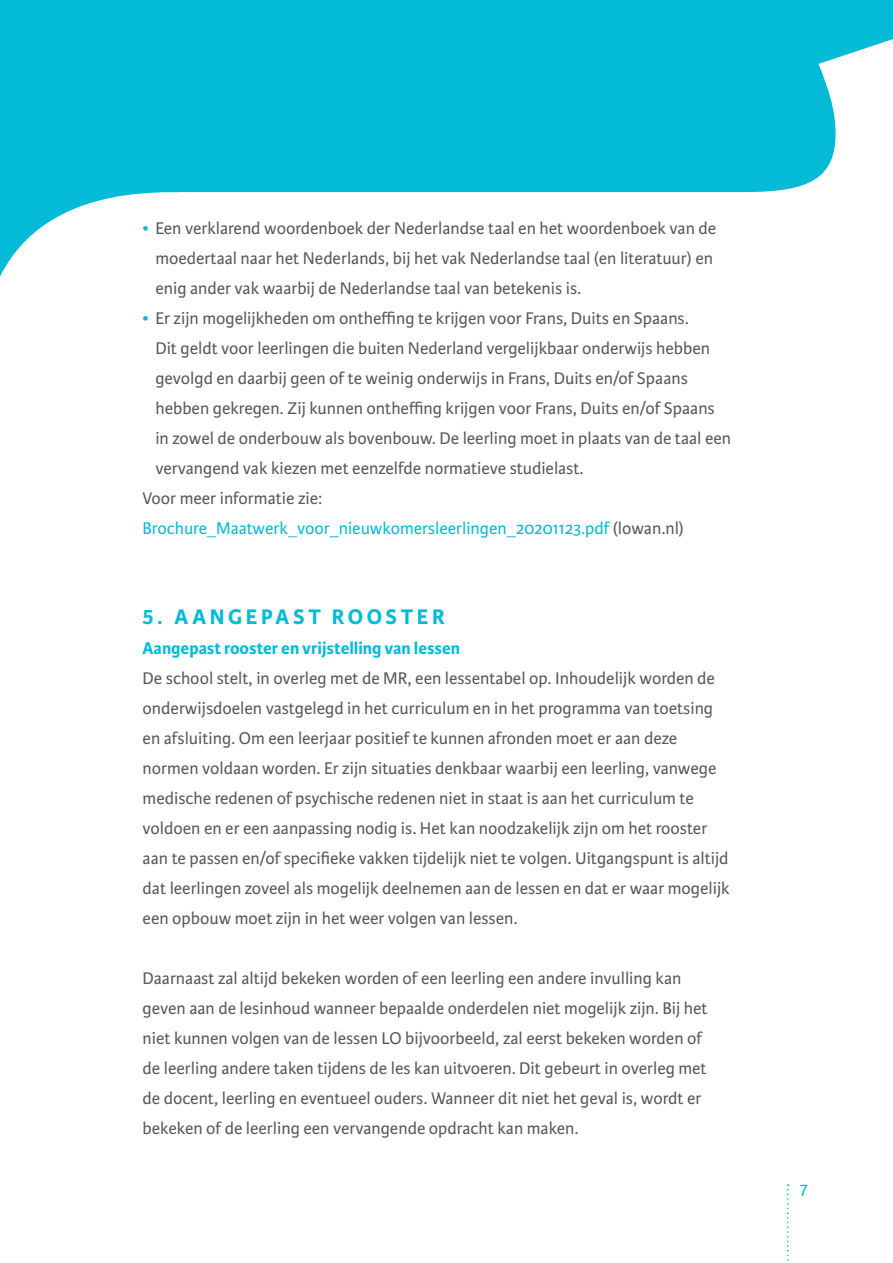
<style>
.page{position:relative;width:893px;height:1263px;background:#fff}
.page>*{position:absolute;margin:0;border:0;box-sizing:border-box;transform-origin:0 0}
.kop{font:700 22.5px "Karmina Sans";letter-spacing:.16em;color:#03bbd7}
.body{font:18px/30px "Karmina Sans";color:#57585a}
.body_inspring{font:18px/30px "Karmina Sans";color:#57585a}
.body-2{font:18px "Karmina Sans";color:#03bbd7}
.tussenkop{font:700 18px "Karmina Sans";color:#03bbd7}
.s1{color:#03bbd7}
.s2{color:#57585a}
</style>
<div class="page">
<svg style="left:787px;top:1184px;width:2px;height:77px"></svg>
<svg style="left:0;top:0;width:893px;height:277px;fill:#03bbd7"></svg>
<p class="body_inspring" style="left:155px;top:214px;width:562px;text-indent:-13px"><span class="s1">•</span> Een verklarend woordenboek der Nederlandse taal en het woordenboek van de moedertaal naar het Nederlands, bij het vak Nederlandse taal (en literatuur) en enig ander vak waarbij de Nederlandse taal van betekenis is.</p>
<p class="body_inspring" style="left:155px;top:304px;width:577px;text-indent:-13px"><span class="s1">•</span> Er zijn mogelijkheden om ontheffing te krijgen voor Frans, Duits en Spaans.<br>Dit geldt voor leerlingen die buiten Nederland vergelijkbaar onderwijs hebben gevolgd en daarbij geen of te weinig onderwijs in Frans, Duits en/of Spaans hebben gekregen. Zij kunnen ontheffing krijgen voor Frans, Duits en/of Spaans in zowel de onderbouw als bovenbouw. De leerling moet in plaats van de taal een vervangend vak kiezen met eenzelfde normatieve studielast.</p>
<p class="body" style="left:143px;top:484px;width:181px">Voor meer informatie zie:</p>
<p class="body-2" style="left:143px;top:518px;width:543px">Brochure_Maatwerk_voor_nieuwkomersleerlingen_20201123.pdf <span class="s2">(lowan.nl)</span></p>
<p class="kop" style="left:143px;top:604px;width:304px">5. AANGEPAST ROOSTER</p>
<p class="tussenkop" style="left:143px;top:638px;width:319px">Aangepast rooster en vrijstelling van lessen</p>
<p class="body" style="left:143px;top:664px;width:589px">De school stelt, in overleg met de MR, een lessentabel op. Inhoudelijk worden de onderwijsdoelen vastgelegd in het curriculum en in het programma van toetsing en afsluiting. Om een leerjaar positief te kunnen afronden moet er aan deze normen voldaan worden. Er zijn situaties denkbaar waarbij een leerling, vanwege medische redenen of psychische redenen niet in staat is aan het curriculum te voldoen en er een aanpassing nodig is. Het kan noodzakelijk zijn om het rooster aan te passen en/of specifieke vakken tijdelijk niet te volgen. Uitgangspunt is altijd dat leerlingen zoveel als mogelijk deelnemen aan de lessen en dat er waar mogelijk een opbouw moet zijn in het weer volgen van lessen.</p>
<p class="body" style="left:143px;top:964px;width:566px">Daarnaast zal altijd bekeken worden of een leerling een andere invulling kan geven aan de lesinhoud wanneer bepaalde onderdelen niet mogelijk zijn. Bij het niet kunnen volgen van de lessen LO bijvoorbeeld, zal eerst bekeken worden of de leerling andere taken tijdens de les kan uitvoeren. Dit gebeurt in overleg met de docent, leerling en eventueel ouders. Wanneer dit niet het geval is, wordt er bekeken of de leerling een vervangende opdracht kan maken.</p>
<p class="body-2" style="left:800px;top:1178px;width:10px">7</p>
</div>
